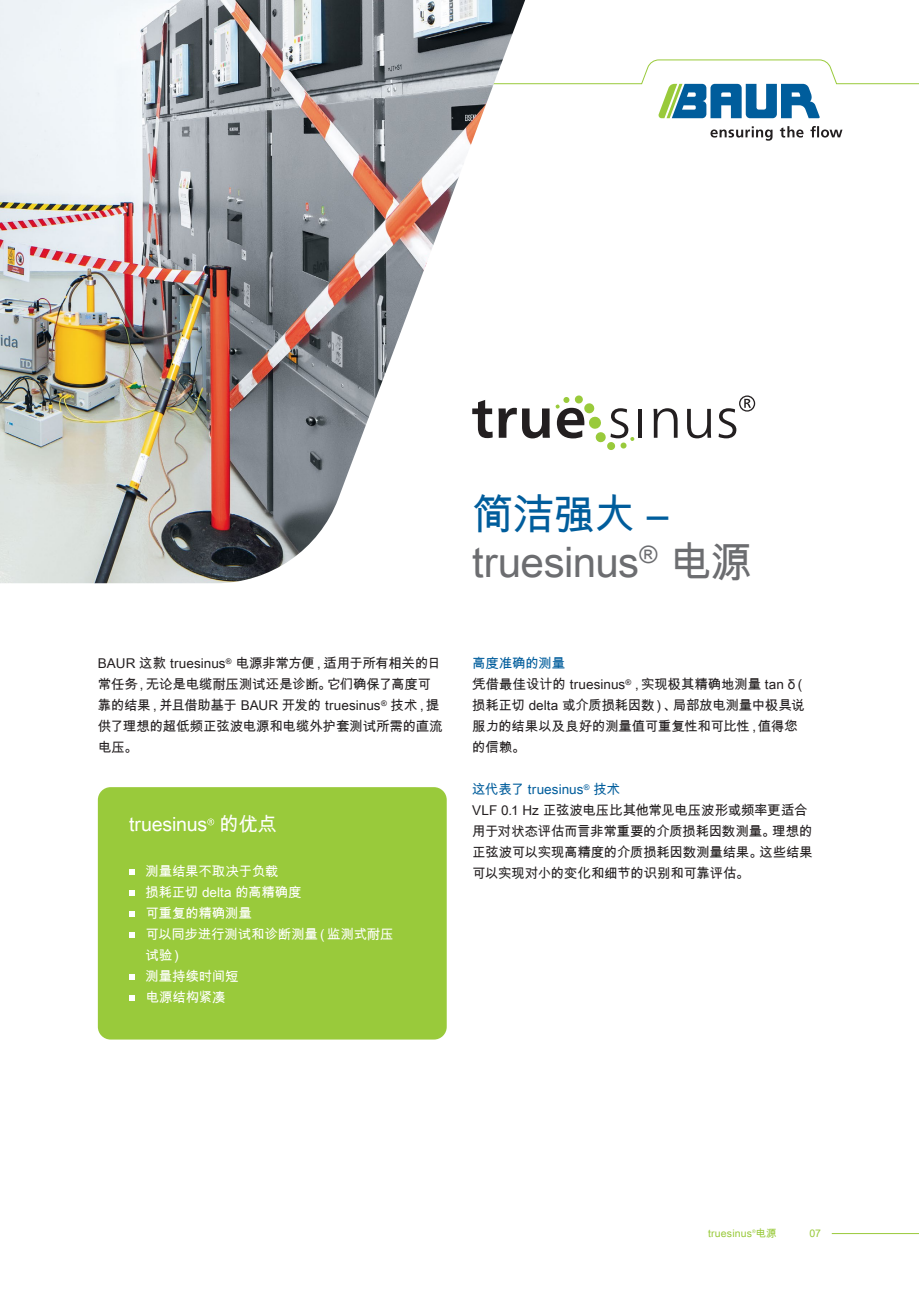
<style>
.page{position:relative;width:919px;height:1289px;background:#fff}
.page>*{position:absolute;margin:0;border:0;box-sizing:border-box;transform-origin:0 0}
.t1{font:42px/48px "Arial Unicode MS";letter-spacing:-.015em;color:#6c6d70}
.t2{font:19.5px "Arial Unicode MS";letter-spacing:-.01em;color:#fff}
.t3{font:13.5px/21px "Arial Unicode MS";letter-spacing:-.015em;color:#231f20}
.t4{font:13.5px/21px "Arial Unicode MS";letter-spacing:-.02em;color:#fff}
.t5{font:13.5px "Arial Unicode MS";color:#005d9c}
.t6{font:13.5px "Arial Unicode MS";letter-spacing:-.025em;color:#005d9c}
.t7{font:10.5px "Arial Unicode MS";letter-spacing:.015em;color:#99ca3b}
.s1{color:#005d9c}
</style>
<div class="page">
<hr style="left:638px;top:409px;width:4px;height:29px;background:#231f20">
<svg style="left:653px;top:408px;width:24px;height:30px"></svg>
<svg style="left:687px;top:409px;width:24px;height:29px"></svg>
<svg style="left:606px;top:441px;width:9px;height:9px"></svg>
<div style="left:620px;top:442px;width:6px;height:7px;background:#99ca3b;border-radius:50%"></div>
<svg style="left:525px;top:397px;width:109px;height:45px"></svg>
<svg style="left:718px;top:395px;width:37px;height:43px"></svg>
<div style="left:98px;top:787px;width:348px;height:252px;background:#99ca3b;border-radius:13px"></div>
<svg style="left:207px;top:818px;width:7px;height:7px"></svg>
<svg style="left:129px;top:869px;width:5px;height:5px"></svg>
<svg style="left:129px;top:890px;width:5px;height:5px"></svg>
<svg style="left:129px;top:911px;width:5px;height:5px"></svg>
<svg style="left:129px;top:932px;width:5px;height:5px"></svg>
<svg style="left:129px;top:974px;width:5px;height:5px"></svg>
<svg style="left:129px;top:995px;width:5px;height:5px"></svg>
<svg style="left:752px;top:1229px;width:3px;height:4px"></svg>
<svg style="left:710px;top:126px;width:132px;height:15px"></svg>
<svg style="left:525px;top:59px;width:393px;height:59px"></svg>
<hr style="left:831px;top:1233px;width:87px;height:1px;background:#99ca3b">
<img style="left:0;top:0;width:525px;height:583px">
<p class="t1" style="left:472px;top:489px;width:282px"><span class="s1">简洁强大 – </span>truesinus<sup>®</sup> 电源</p>
<p class="t3" style="left:98px;top:652px;width:346px">BAUR 这款 truesinus<sup>®</sup> 电源非常方便，适用于所有相关的日常任务，无论是电缆耐压测试还是诊断。它们确保了高度可靠的结果，并且借助基于 BAUR 开发的 truesinus<sup>®</sup> 技术，提供了理想的超低频正弦波电源和电缆外护套测试所需的直流电压。</p>
<p class="t6" style="left:472px;top:653px;width:94px">高度准确的测量</p>
<p class="t3" style="left:472px;top:673px;width:336px">凭借最佳设计的 truesinus<sup>®</sup>，实现极其精确地测量 tan δ（损耗正切 delta 或介质损耗因数）、局部放电测量中极具说服力的结果以及良好的测量值可重复性和可比性，值得您的信赖。</p>
<p class="t5" style="left:472px;top:779px;width:149px">这代表了 truesinus<sup>®</sup> 技术</p>
<p class="t3" style="left:472px;top:799px;width:342px">VLF 0.1 Hz 正弦波电压比其他常见电压波形或频率更适合用于对状态评估而言非常重要的介质损耗因数测量。理想的正弦波可以实现高精度的介质损耗因数测量结果。这些结果可以实现对小的变化和细节的识别和可靠评估。</p>
<p class="t2" style="left:129px;top:810px;width:149px">truesinus 的优点</p>
<p class="t4" style="left:146px;top:860px;width:135px">测量结果不取决于负载</p>
<p class="t4" style="left:146px;top:881px;width:158px">损耗正切 delta 的高精确度</p>
<p class="t4" style="left:146px;top:902px;width:108px">可重复的精确测量</p>
<p class="t4" style="left:146px;top:923px;width:249px">可以同步进行测试和诊断测量（监测式耐压试验）</p>
<p class="t4" style="left:146px;top:965px;width:94px">测量持续时间短</p>
<p class="t4" style="left:146px;top:986px;width:82px">电源结构紧凑</p>
<p class="t7" style="left:708px;top:1225px;width:70px">truesinus 电源</p>
<p class="t7" style="left:809px;top:1225px;width:13px">07</p>
</div>
